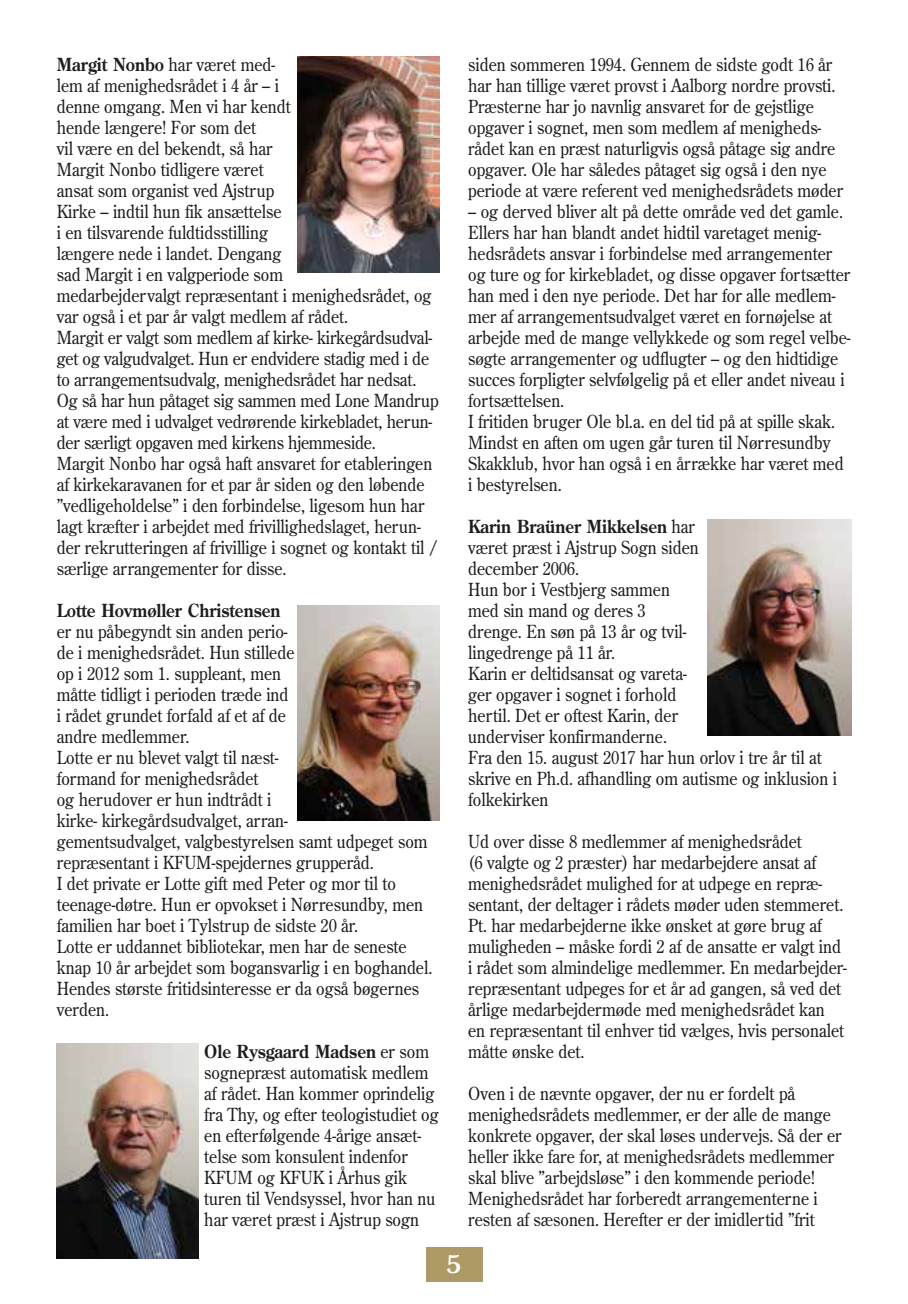
<style>
.page{position:relative;width:908px;height:1304px;background:#fff}
.page>*{position:absolute;margin:0;border:0;box-sizing:border-box;transform-origin:0 0}
.t1{font:500 24px "Souvenir";color:#fff}
.t2{font:18px/21px "Century Old Style";color:#1d1d1b;scale:.9 1}
.t3{font:700 18px "Century Old Style";color:#1d1d1b;scale:.9 1}
.s1{font-weight:700}
</style>
<div class="page">
<div style="left:425px;top:1247px;width:57px;height:34px;background:#ae9a64"></div>
<img style="left:298px;top:57px;width:141px;height:215px">
<img style="left:298px;top:605px;width:141px;height:216px">
<img style="left:57px;top:1043px;width:141px;height:216px">
<img style="left:707px;top:519px;width:143px;height:217px">
<p class="t2" style="left:57px;top:54px;width:425px"><span class="s1">Margit Nonbo</span> har været med-<br>lem af menighedsrådet i 4 år – i<br>denne omgang. Men vi har kendt<br>hende længere! For som det<br>vil være en del bekendt, så har<br>Margit Nonbo tidligere været<br>ansat som organist ved Ajstrup<br>Kirke – indtil hun fik ansættelse<br>i en tilsvarende fuldtidsstilling<br>længere nede i landet. Dengang<br>sad Margit i en valgperiode som<br>medarbejdervalgt repræsentant i menighedsrådet, og var også i et par år valgt medlem af rådet.<br>Margit er valgt som medlem af kirke- kirkegårdsudval&shy;get og valgudvalget. Hun er endvidere stadig med i de to arrangementsudvalg, menighedsrådet har nedsat.<br>Og så har hun påtaget sig sammen med Lone Mandrup at være med i udvalget vedrørende kirkebladet, herun&shy;der særligt opgaven med kirkens hjemmeside.<br>Margit Nonbo har også haft ansvaret for etableringen af kirkekaravanen for et par år siden og den løbende ”vedligeholdelse” i den forbindelse, ligesom hun har lagt kræfter i arbejdet med frivillighedslaget, herun&shy;der rekrutteringen af frivillige i sognet og kontakt til / særlige arrangementer for disse.</p>
<p class="t3" style="left:57px;top:599px;width:250px">Lotte Hovmøller Christensen</p>
<p class="t2" style="left:57px;top:621px;width:418px">er nu påbegyndt sin anden perio-<br>de i menighedsrådet. Hun stillede<br>op i 2012 som 1. suppleant, men<br>måtte tidligt i perioden træde ind<br>i rådet grundet forfald af et af de<br>andre medlemmer.<br>Lotte er nu blevet valgt til næst-<br>formand for menighedsrådet<br>og herudover er hun indtrådt i<br>kirke- kirkegårdsudvalget, arran-<br>gementsudvalget, valgbestyrelsen samt udpeget som repræsentant i KFUM-spejdernes grupperåd.<br>I det private er Lotte gift med Peter og mor til to teenage-døtre. Hun er opvokset i Nørresundby, men familien har boet i Tylstrup de sidste 20 år.<br>Lotte er uddannet bibliotekar, men har de seneste knap 10 år arbejdet som bogansvarlig i en boghandel.<br>Hendes største fritidsinteresse er da også bøgernes verden.</p>
<p class="t2" style="left:204px;top:1041px;width:262px"><span class="s1">Ole Rysgaard Madsen</span> er som sognepræst automatisk medlem af rådet. Han kommer oprindelig fra Thy, og efter teologistudiet og en efterfølgende 4-årige ansæt&shy;telse som konsulent indenfor<br>KFUM og KFUK i Århus gik turen til Vendsyssel, hvor han nu har været præst i Ajstrup sogn</p>
<p class="t2" style="left:468px;top:54px;width:418px">siden sommeren 1994. Gennem de sidste godt 16 år har han tillige været provst i Aalborg nordre provsti.<br>Præsterne har jo navnlig ansvaret for de gejstlige opgaver i sognet, men som medlem af menigheds&shy;rådet kan en præst naturligvis også påtage sig andre opgaver. Ole har således påtaget sig også i den nye periode at være referent ved menighedsrådets møder</p>
<p class="t2" style="left:468px;top:201px;width:426px">– og derved bliver alt på dette område ved det gamle.<br>Ellers har han blandt andet hidtil varetaget menig&shy;hedsrådets ansvar i forbindelse med arrangementer og ture og for kirkebladet, og disse opgaver fortsætter han med i den nye periode. Det har for alle medlem&shy;mer af arrangementsudvalget været en fornøjelse at arbejde med de mange vellykkede og som regel velbe&shy;søgte arrangementer og udflugter – og den hidtidige succes forpligter selvfølgelig på et eller andet niveau i fortsættelsen.<br>I fritiden bruger Ole bl.a. en del tid på at spille skak.<br>Mindst en aften om ugen går turen til Nørresundby Skakklub, hvor han også i en årrække har været med i bestyrelsen.</p>
<p class="t2" style="left:468px;top:516px;width:411px"><span class="s1">Karin Braüner Mikkelsen</span> har<br>været præst i Ajstrup Sogn siden<br>december 2006.<br>Hun bor i Vestbjerg sammen<br>med sin mand og deres 3<br>drenge. En søn på 13 år og tvil-<br>lingedrenge på 11 år.<br>Karin er deltidsansat og vareta-<br>ger opgaver i sognet i forhold<br>hertil. Det er oftest Karin, der<br>underviser konfirmanderne.<br>Fra den 15. august 2017 har hun orlov i tre år til at skrive en Ph.d. afhandling om autisme og inklusion i folkekirken</p>
<p class="t2" style="left:468px;top:831px;width:422px">Ud over disse 8 medlemmer af menighedsrådet<br>(6 valgte og 2 præster) har medarbejdere ansat af menighedsrådet mulighed for at udpege en repræ&shy;sentant, der deltager i rådets møder uden stemmeret.<br>Pt. har medarbejderne ikke ønsket at gøre brug af muligheden – måske fordi 2 af de ansatte er valgt ind i rådet som almindelige medlemmer. En medarbejder&shy;repræsentant udpeges for et år ad gangen, så ved det årlige medarbejdermøde med menighedsrådet kan<br>en repræsentant til enhver tid vælges, hvis personalet måtte ønske det.</p>
<p class="t2" style="left:468px;top:1083px;width:416px">Oven i de nævnte opgaver, der nu er fordelt på menighedsrådets medlemmer, er der alle de mange konkrete opgaver, der skal løses undervejs. Så der er heller ikke fare for, at menighedsrådets medlemmer skal blive ”arbejdsløse” i den kommende periode!<br>Menighedsrådet har forberedt arrangementerne i resten af sæsonen. Herefter er der imidlertid ”frit</p>
<h1 class="t1" style="left:446px;top:1249px;width:17px">5</h1>
</div>
